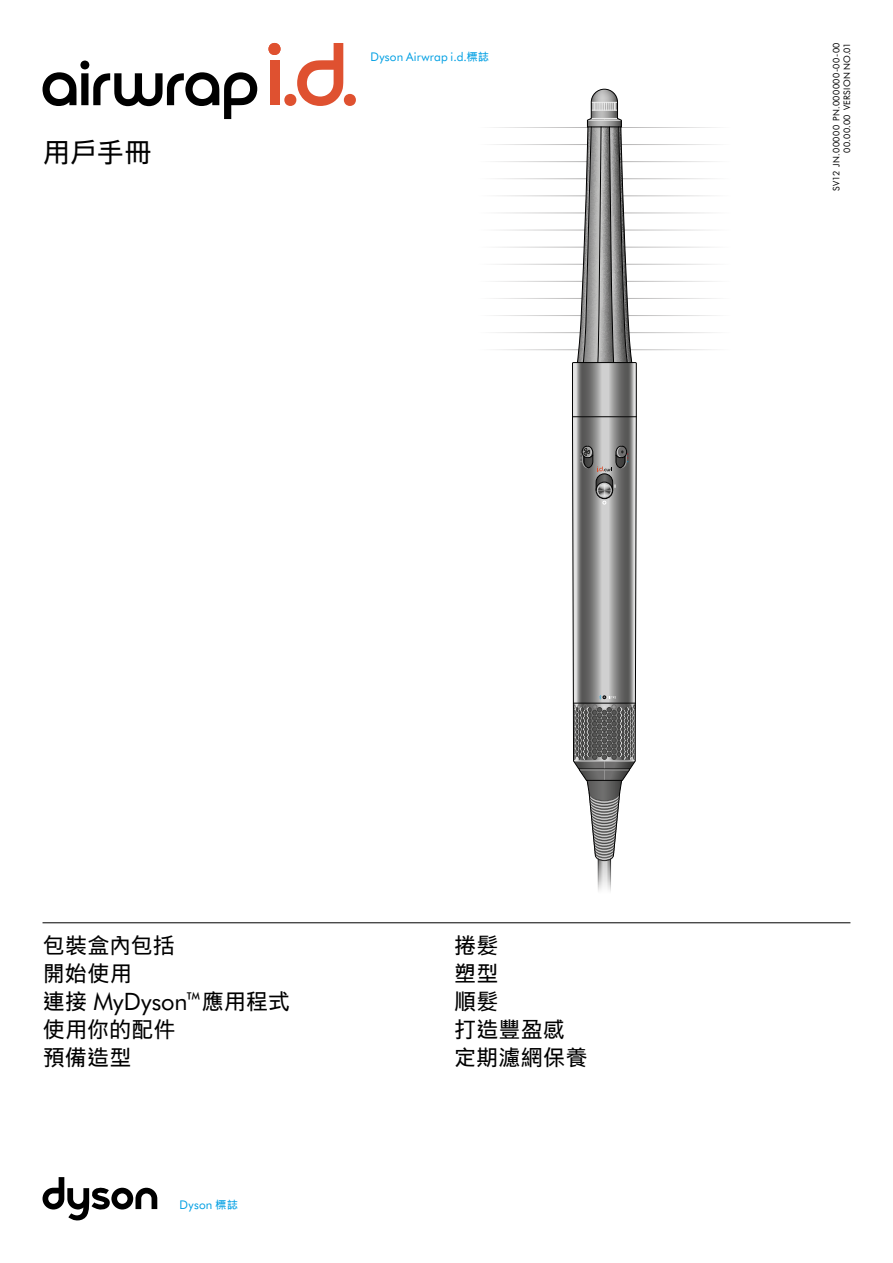
<style>
.page{position:relative;width:893px;height:1263px;background:#fff}
.page>*{position:absolute;margin:0;border:0;box-sizing:border-box;transform-origin:0 0}
.t1{font:30px "Dyson CHT";color:#000}
.t2{font:24px/28px "Dyson CHT";letter-spacing:-.02em;color:#000}
.t3{font:12px "Dyson CHT";letter-spacing:.015em;color:#009fe3}
.t4{font:9px/10.8px "Dyson CHT";letter-spacing:.05em;color:#000;text-align:right}
</style>
<div class="page">
<hr style="left:43px;top:922px;width:807px;height:1px;background:#000">
<svg style="left:43px;top:1177px;width:114px;height:43px"></svg>
<svg style="left:43px;top:61px;width:214px;height:58px"></svg>
<svg style="left:268px;top:43px;width:88px;height:63px"></svg>
<hr style="left:621px;top:127px;width:112px;height:1px;background:#b3b2b2">
<hr style="left:621px;top:144px;width:112px;height:1px;background:#b3b2b2">
<hr style="left:622px;top:161px;width:111px;height:1px;background:#b3b2b2">
<hr style="left:622px;top:178px;width:111px;height:1px;background:#b3b2b2">
<hr style="left:623px;top:195px;width:110px;height:1px;background:#b3b2b2">
<hr style="left:623px;top:213px;width:110px;height:1px;background:#b3b2b2">
<hr style="left:624px;top:230px;width:109px;height:1px;background:#b3b2b2">
<hr style="left:625px;top:247px;width:108px;height:1px;background:#b3b2b2">
<hr style="left:626px;top:264px;width:107px;height:1px;background:#b3b2b2">
<hr style="left:626px;top:281px;width:107px;height:1px;background:#b3b2b2">
<hr style="left:627px;top:298px;width:106px;height:1px;background:#b3b2b2">
<hr style="left:628px;top:315px;width:105px;height:1px;background:#b3b2b2">
<hr style="left:629px;top:332px;width:104px;height:1px;background:#b3b2b2">
<hr style="left:630px;top:349px;width:103px;height:1px;background:#b3b2b2">
<hr style="left:476px;top:127px;width:112px;height:1px;background:#b3b2b2">
<hr style="left:476px;top:144px;width:111px;height:1px;background:#b3b2b2">
<hr style="left:476px;top:161px;width:111px;height:1px;background:#b3b2b2">
<hr style="left:476px;top:178px;width:111px;height:1px;background:#b3b2b2">
<hr style="left:476px;top:195px;width:110px;height:1px;background:#b3b2b2">
<hr style="left:476px;top:213px;width:109px;height:1px;background:#b3b2b2">
<hr style="left:476px;top:230px;width:109px;height:1px;background:#b3b2b2">
<hr style="left:476px;top:247px;width:108px;height:1px;background:#b3b2b2">
<hr style="left:476px;top:264px;width:107px;height:1px;background:#b3b2b2">
<hr style="left:476px;top:281px;width:107px;height:1px;background:#b3b2b2">
<hr style="left:476px;top:298px;width:106px;height:1px;background:#b3b2b2">
<hr style="left:476px;top:315px;width:105px;height:1px;background:#b3b2b2">
<hr style="left:476px;top:332px;width:104px;height:1px;background:#b3b2b2">
<hr style="left:476px;top:349px;width:103px;height:1px;background:#b3b2b2">
<svg style="left:572px;top:89px;width:65px;height:802px"></svg>
<p class="t1" style="left:43px;top:132px;width:111px">用戶手冊</p>
<p class="t3" style="left:370px;top:48px;width:120px">Dyson Airwrap i.d.標誌</p>
<p class="t4" style="left:831px;top:191px;width:150px;rotate:-90deg">SV12 JN.00000 PN.000000-00-00<br>00.00.00 VERSION NO.01</p>
<p class="t2" style="left:43px;top:931px;width:249px">包裝盒內包括<br>開始使用<br>連接 MyDyson™應用程式使用你的配件<br>預備造型</p>
<p class="t2" style="left:454px;top:931px;width:135px">捲髮<br>塑型<br>順髮<br>打造豐盈感定期濾網保養</p>
<p class="t3" style="left:180px;top:1196px;width:60px">Dyson 標誌</p>
</div>
